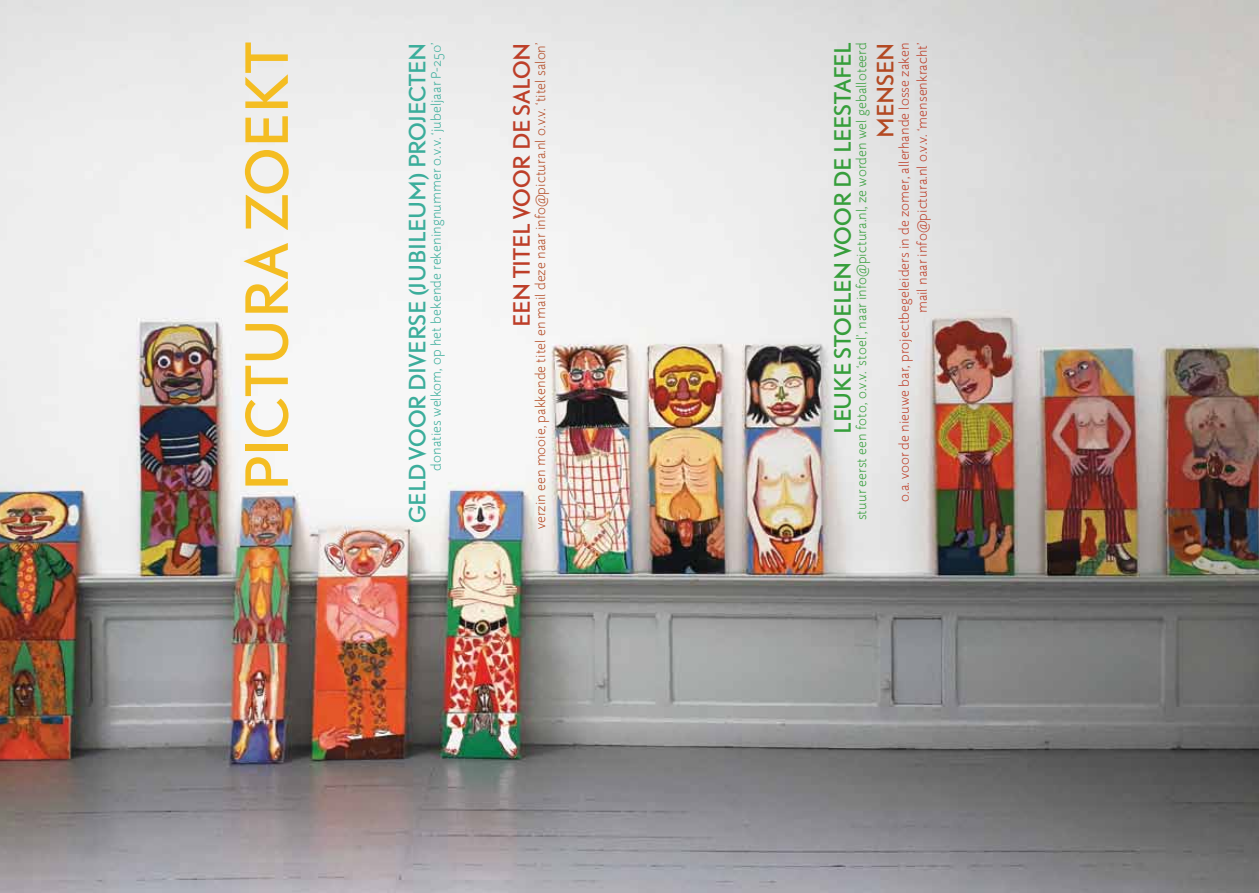
<style>
.page{position:relative;width:1259px;height:893px;background:#fff}
.page>*{position:absolute;margin:0;border:0;box-sizing:border-box;transform-origin:0 0}
.t1{font:54px "DTL Nobel T";letter-spacing:.01em;color:#f4bd22}
.t2{font:21px "DTL Nobel T";color:#3bad9b}
.t3{font:21px "DTL Nobel T";letter-spacing:.005em;color:#369e3b}
.t4{font:21px "DTL Nobel T";letter-spacing:-.005em;color:#bd3e28}
.t5{font:21px "DTL Nobel T";letter-spacing:.005em;color:#b34922}
.t6{font:15px/18px "Serious Sans Pro";letter-spacing:.005em;color:#bd3e28;text-align:right}
.t7{font:15px "Serious Sans Pro";letter-spacing:.005em;color:#b34922}
.t8{font:15px "Serious Sans Pro";letter-spacing:.005em;color:#369e3b}
.t9{font:15px "Serious Sans Pro";letter-spacing:.005em;color:#3bad9b}
</style>
<div class="page">
<img style="left:0;top:0;width:1259px;height:893px">
<h1 class="t1" style="left:230px;top:491px;width:450px;rotate:-90deg">PICTURA ZOEKT</h1>
<h2 class="t4" style="left:507px;top:327px;width:286px;rotate:-90deg">EEN TITEL VOOR DE SALON</h2>
<h2 class="t3" style="left:828px;top:434px;width:393px;rotate:-90deg">LEUKE STOELEN VOOR DE LEESTAFEL</h2>
<p class="t9" style="left:427px;top:471px;width:430px;rotate:-90deg">donaties welkom, op het bekende rekeningnummer o.v.v. ‘jubeljaar P-250’</p>
<p class="t7" style="left:531px;top:529px;width:488px;rotate:-90deg">verzin een mooie, pakkende titel en mail deze naar info@pictura.nl o.v.v. ‘titel salon’</p>
<p class="t8" style="left:852px;top:520px;width:479px;rotate:-90deg">stuur eerst een foto, o.v.v. ‘stoel’, naar info@pictura.nl, ze worden wel geballoteerd</p>
<p class="t6" style="left:894px;top:502px;width:461px;rotate:-90deg">o.a. voor de nieuwe bar, projectbegeleiders in de zomer, allerhande losse zaken mail naar info@pictura.nl o.v.v. ‘mensenkracht’</p>
<h2 class="t2" style="left:403px;top:523px;width:482px;rotate:-90deg">GELD VOOR DIVERSE (JUBILEUM) PROJECTEN</h2>
<h2 class="t5" style="left:871px;top:138px;width:97px;rotate:-90deg">MENSEN</h2>
</div>
